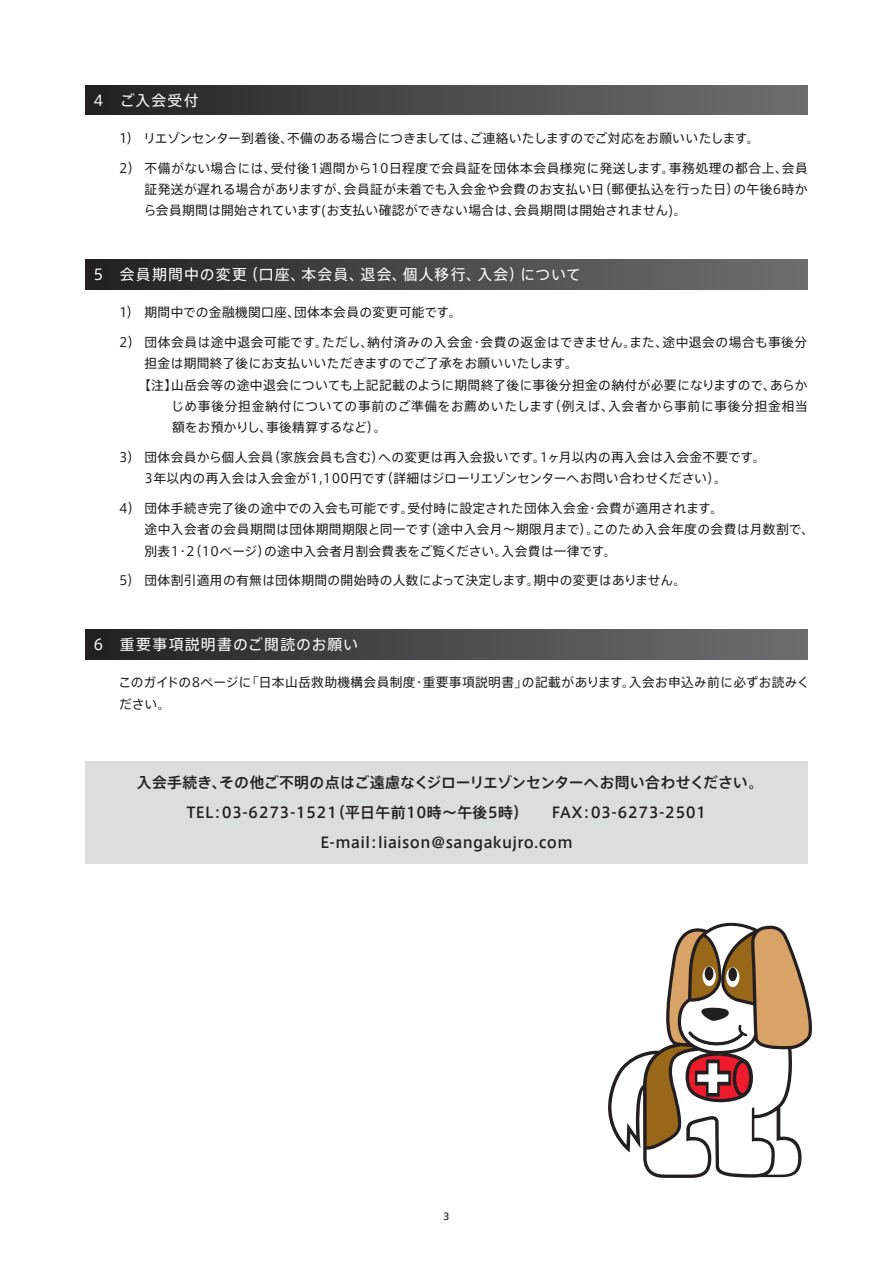
<style>
.page{position:relative;width:893px;height:1263px;background:#fff}
.page>*{position:absolute;margin:0;border:0;box-sizing:border-box;transform-origin:0 0}
.t1{font:14.85px/29.7px "Axis Basic Pro N M";letter-spacing:.025em;color:#231f20;text-align:center}
.t2{font:14.85px "Axis Basic Pro N R";letter-spacing:.08em;color:#fff}
.t3{font:12.75px/21.3px "Axis Basic Pro N R";letter-spacing:.025em;color:#231f20}
.t4{font:12.75px "Axis Basic Pro N R";letter-spacing:-.015em;color:#231f20}
.t5{font:12.75px "Axis Basic Pro N R";letter-spacing:.055em;color:#231f20}
.t6{font:10.65px "Frutiger";color:#231f20}
</style>
<div class="page">
<div style="left:85px;top:761px;width:723px;height:102px;background:#dcdddf"></div>
<div style="left:85px;top:85px;width:723px;height:30px;background:linear-gradient(to right,#242323,#6f7074)"></div>
<div style="left:85px;top:629px;width:723px;height:30px;background:linear-gradient(to right,#242323,#6f7074)"></div>
<div style="left:85px;top:259px;width:723px;height:30px;background:linear-gradient(to right,#242323,#6f7074)"></div>
<svg style="left:608px;top:1052px;width:194px;height:126px"></svg>
<svg style="left:644px;top:922px;width:168px;height:226px"></svg>
<p class="t2" style="left:94px;top:89px;width:107px">4　ご入会受付</p>
<p class="t4" style="left:119px;top:129px;width:642px">1）リエゾンセンター到着後、不備のある場合につきましては、ご連絡いたしますのでご対応をお願いいたします。</p>
<p class="t3" style="left:119px;top:157px;width:690px">2）不備がない場合には、受付後1週間から10日程度で会員証を団体本会員様宛に発送します。事務処理の都合上、会員</p>
<p class="t3" style="left:144px;top:178px;width:665px">証発送が遅れる場合がありますが、会員証が未着でも入会金や会費のお支払い日（郵便払込を行った日）の午後6時から会員期間は開始されています(お支払い確認ができない場合は、会員期間は開始されません)。</p>
<p class="t2" style="left:94px;top:263px;width:489px">5　会員期間中の変更（口座、本会員、退会、個人移行、入会）について</p>
<p class="t3" style="left:119px;top:301px;width:344px">1）期間中での金融機関口座、団体本会員の変更可能です。</p>
<p class="t3" style="left:119px;top:331px;width:690px">2）団体会員は途中退会可能です。ただし、納付済みの入会金・会費の返金はできません。また、途中退会の場合も事後分</p>
<p class="t3" style="left:145px;top:352px;width:435px">担金は期間終了後にお支払いいただきますのでご了承をお願いいたします。</p>
<p class="t3" style="left:138px;top:373px;width:670px">【注】山岳会等の途中退会についても上記記載のように期間終了後に事後分担金の納付が必要になりますので、あらか</p>
<p class="t5" style="left:171px;top:397px;width:638px">じめ事後分担金納付についての事前のご準備をお薦めいたします（例えば、入会者から事前に事後分担金相当</p>
<p class="t4" style="left:172px;top:418px;width:216px">額をお預かりし、事後精算するなど）。</p>
<p class="t3" style="left:145px;top:467px;width:584px">3年以内の再入会は入会金が1,100円です（詳細はジローリエゾンセンターへお問い合わせください）。</p>
<p class="t3" style="left:145px;top:518px;width:671px">途中入会者の会員期間は団体期間期限と同一です（途中入会月～期限月まで）。このため入会年度の会費は月数割で、別表1・2（10ページ）の途中入会者月割会費表をご覧ください。入会費は一律です。</p>
<p class="t3" style="left:119px;top:446px;width:648px">3）団体会員から個人会員（家族会員も含む）への変更は再入会扱いです。1ヶ月以内の再入会は入会金不要です。</p>
<p class="t3" style="left:119px;top:497px;width:606px">4）団体手続き完了後の途中での入会も可能です。受付時に設定された団体入会金・会費が適用されます。</p>
<p class="t3" style="left:119px;top:569px;width:569px">5）団体割引適用の有無は団体期間の開始時の人数によって決定します。期中の変更はありません。</p>
<p class="t2" style="left:94px;top:633px;width:266px">6　重要事項説明書のご閲読のお願い</p>
<p class="t3" style="left:118px;top:671px;width:693px">このガイドの8ページに「日本山岳救助機構会員制度・重要事項説明書」の記載があります。入会お申込み前に必ずお読みください。</p>
<p class="t1" style="left:137px;top:767px;width:628px">入会手続き、その他ご不明の点はご遠慮なくジローリエゾンセンターへお問い合わせください。<br>TEL：03-6273-1521（平日午前10時～午後5時）　　FAX：03-6273-2501<br>E-mail：liaison@sangakujro.com</p>
<p class="t6" style="left:444px;top:1210px;width:7px">3</p>
</div>
